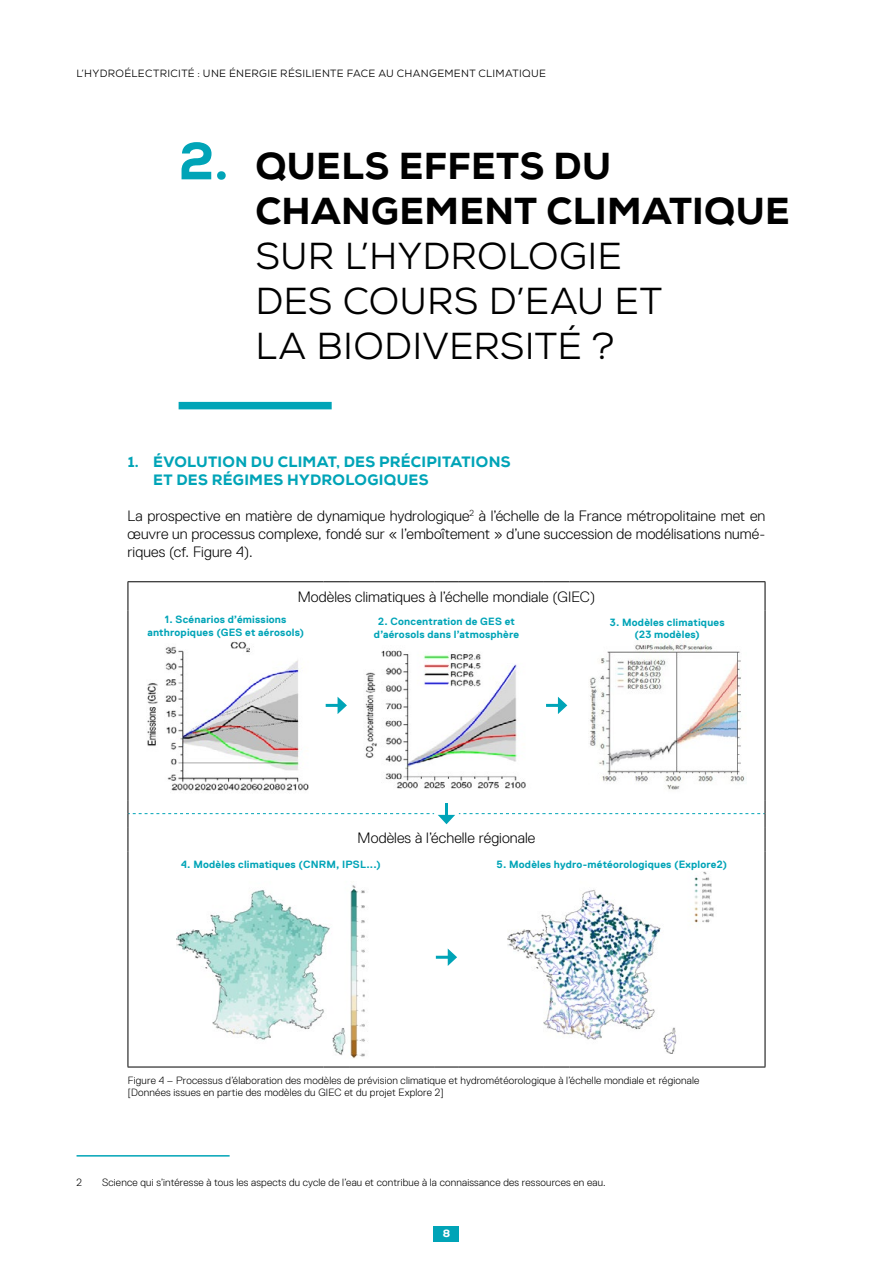
<style>
.page{position:relative;width:893px;height:1263px;background:#fff}
.page>*{position:absolute;margin:0;border:0;box-sizing:border-box;transform-origin:0 0}
.t1{font:37.5px/45px "Nexa";letter-spacing:.005em;color:#000}
.t2{font:800 37.5px/45px "Nexa";letter-spacing:.01em;color:#000}
.t3{font:300 15px/18px "Replica";letter-spacing:.005em;color:#000;text-align:justify}
.t4{font:800 15px/18px "Nexa";letter-spacing:.02em;color:#00a4b7}
.t5{font:300 10.5px/12.6px "Replica";letter-spacing:.015em;color:#000}
.t6{font:700 10.5px/12.6px "Replica";letter-spacing:.02em;color:#00a4b7;text-align:center}
.t7{font:10.5px "Nexa";letter-spacing:.03em;color:#000}
.t8{font:800 10.5px "Nexa";color:#fff}
.s1{font-size:52.5px;color:#00a4b7}
</style>
<div class="page">
<div style="left:434px;top:1226px;width:25px;height:16px;background:#00a4b7"></div>
<div style="left:179px;top:402px;width:153px;height:7px;background:#00a4b7"></div>
<svg style="left:765px;top:582px;width:1px;height:29px"></svg>
<hr style="left:765px;top:852px;width:1px;height:215px;background:#000">
<hr style="left:128px;top:581px;width:196px;height:1px;background:#000">
<svg style="left:128px;top:582px;width:1px;height:29px"></svg>
<svg style="left:324px;top:581px;width:25px;height:1px"></svg>
<hr style="left:349px;top:581px;width:85px;height:1px;background:#000">
<svg style="left:434px;top:581px;width:25px;height:1px"></svg>
<hr style="left:459px;top:581px;width:85px;height:1px;background:#000">
<svg style="left:544px;top:581px;width:25px;height:1px"></svg>
<hr style="left:569px;top:581px;width:196px;height:1px;background:#000">
<hr style="left:128px;top:611px;width:1px;height:189px;background:#000">
<hr style="left:765px;top:611px;width:1px;height:189px;background:#000">
<hr style="left:128px;top:852px;width:1px;height:215px;background:#000">
<hr style="left:128px;top:1067px;width:196px;height:1px;background:#000">
<svg style="left:324px;top:1067px;width:25px;height:1px"></svg>
<hr style="left:349px;top:1067px;width:85px;height:1px;background:#000">
<svg style="left:434px;top:1067px;width:25px;height:1px"></svg>
<hr style="left:459px;top:1067px;width:85px;height:1px;background:#000">
<svg style="left:544px;top:1067px;width:25px;height:1px"></svg>
<hr style="left:569px;top:1067px;width:196px;height:1px;background:#000">
<img style="left:147px;top:641px;width:162px;height:150px">
<hr style="left:326px;top:704px;width:14px;height:3px;background:#00a4b7">
<svg style="left:338px;top:697px;width:9px;height:17px"></svg>
<img style="left:365px;top:650px;width:161px;height:139px">
<hr style="left:546px;top:704px;width:15px;height:3px;background:#00a4b7">
<svg style="left:558px;top:697px;width:9px;height:17px"></svg>
<img style="left:589px;top:643px;width:156px;height:147px">
<svg style="left:128px;top:800px;width:638px;height:52px"></svg>
<img style="left:177px;top:885px;width:191px;height:173px">
<hr style="left:436px;top:956px;width:14px;height:3px;background:#00a4b7">
<svg style="left:448px;top:949px;width:9px;height:17px"></svg>
<img style="left:508px;top:871px;width:206px;height:182px">
<hr style="left:77px;top:1155px;width:153px;height:1px;background:#00a4b7">
<p class="t7" style="left:77px;top:66px;width:471px">L’HYDROÉLECTRICITÉ : UNE ÉNERGIE RÉSILIENTE FACE AU CHANGEMENT CLIMATIQUE</p>
<h1 class="t2" style="left:255px;top:144px;width:536px;text-indent:-77px"><span class="s1">2.</span> QUELS EFFETS DU<br>CHANGEMENT CLIMATIQUE</h1>
<h1 class="t1" style="left:255px;top:234px;width:408px">SUR L’HYDROLOGIE<br>DES COURS D’EAU ET<br>LA BIODIVERSITÉ ?</h1>
<h2 class="t4" style="left:153px;top:453px;width:359px;text-indent:-26px">1. ÉVOLUTION DU CLIMAT, DES PRÉCIPITATIONS<br>ET DES RÉGIMES HYDROLOGIQUES</h2>
<h2 class="t3" style="left:128px;top:507px;width:639px">La prospective en matière de dynamique hydrologique<sup>2</sup> à l’échelle de la France métropolitaine met en œuvre un processus complexe, fondé sur « l’emboîtement » d’une succession de modélisations numé&shy;riques (cf. Figure 4).</h2>
<h2 class="t3" style="left:298px;top:588px;width:299px">Modèles climatiques à l’échelle mondiale (GIEC)</h2>
<p class="t6" style="left:147px;top:613px;width:158px">1. Scénarios d’émissions anthropiques (GES et aérosols)</p>
<p class="t6" style="left:374px;top:615px;width:147px">2. Concentration de GES et d’aérosols dans l’atmosphère</p>
<p class="t6" style="left:610px;top:616px;width:116px">3. Modèles climatiques (23 modèles)</p>
<h2 class="t3" style="left:358px;top:829px;width:179px">Modèles à l’échelle régionale</h2>
<p class="t6" style="left:181px;top:858px;width:201px">4. Modèles climatiques (CNRM, IPSL...)</p>
<p class="t6" style="left:497px;top:858px;width:232px">5. Modèles hydro-météorologiques (Explore2)</p>
<p class="t5" style="left:128px;top:1074px;width:573px">Figure 4 – Processus d’élaboration des modèles de prévision climatique et hydrométéorologique à l’échelle mondiale et régionale [Données issues en partie des modèles du GIEC et du projet Explore 2]</p>
<p class="t5" style="left:77px;top:1176px;width:7px">2</p>
<p class="t5" style="left:102px;top:1176px;width:505px">Science qui s’intéresse à tous les aspects du cycle de l’eau et contribue à la connaissance des ressources en eau.</p>
<p class="t8" style="left:443px;top:1227px;width:9px">8</p>
</div>
